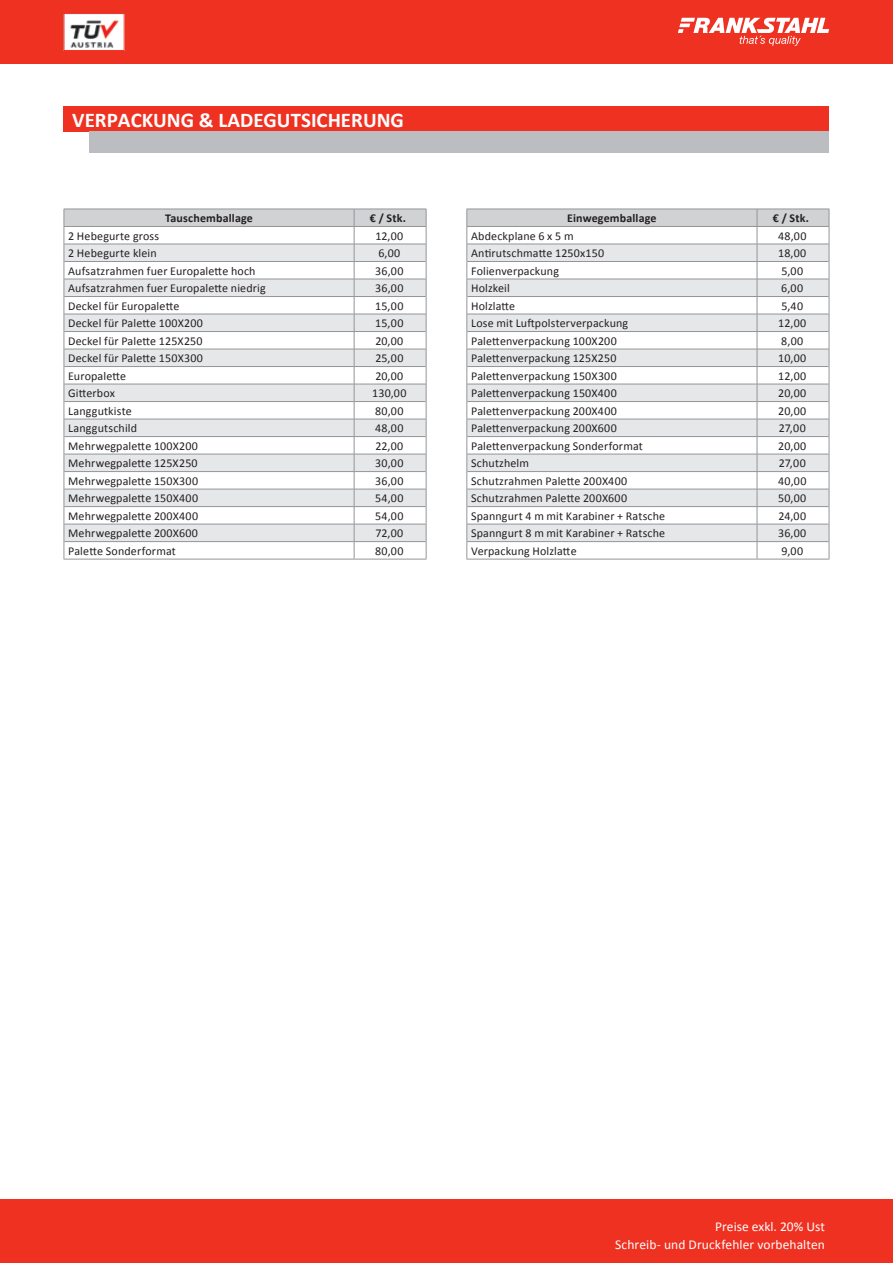
<style>
.page{position:relative;width:893px;height:1263px;background:#fff}
.page>*{position:absolute;margin:0;border:0;box-sizing:border-box;transform-origin:0 0}
.t1{font:700 21px "Calibri";color:#fff}
.t2{font:13.5px "Calibri";letter-spacing:.005em;color:#fff}
.t3{font:12px "Calibri";letter-spacing:.015em;color:#231f20}
.t4{font:700 12px "Calibri";letter-spacing:.01em;color:#231f20}
</style>
<div class="page">
<div style="left:0;top:1199px;width:893px;height:64px;background:#ef3122"></div>
<div style="left:0;top:0;width:893px;height:64px;background:#ef3122"></div>
<svg style="left:678px;top:18px;width:151px;height:28px"></svg>
<img style="left:66px;top:15px;width:56px;height:34px">
<div style="left:64px;top:13px;width:60px;height:38px;border:1px solid #ef3122"></div>
<div style="left:64px;top:106px;width:765px;height:26px;background:#ef3122"></div>
<div style="left:89px;top:132px;width:740px;height:21px;background:#bcbdc0"></div>
<svg style="left:64px;top:209px;width:363px;height:350px"></svg>
<hr style="left:64px;top:559px;width:290px;height:1px;background:#939598">
<hr style="left:354px;top:559px;width:72px;height:1px;background:#939598">
<svg style="left:466px;top:209px;width:364px;height:350px"></svg>
<hr style="left:466px;top:559px;width:291px;height:1px;background:#939598">
<hr style="left:757px;top:559px;width:72px;height:1px;background:#939598">
<h1 class="t1" style="left:72px;top:107px;width:333px">VERPACKUNG &amp; LADEGUTSICHERUNG</h1>
<p class="t4" style="left:165px;top:211px;width:89px">Tauschemballage</p>
<p class="t4" style="left:370px;top:211px;width:38px">€ / Stk.</p>
<p class="t3" style="left:68px;top:228px;width:92px">2 Hebegurte gross</p>
<p class="t3" style="left:375px;top:228px;width:30px">12,00</p>
<p class="t3" style="left:68px;top:246px;width:90px">2 Hebegurte klein</p>
<p class="t3" style="left:378px;top:246px;width:23px">6,00</p>
<p class="t3" style="left:68px;top:263px;width:189px">Aufsatzrahmen fuer Europalette hoch</p>
<p class="t3" style="left:375px;top:263px;width:30px">36,00</p>
<p class="t3" style="left:68px;top:281px;width:199px">Aufsatzrahmen fuer Europalette niedrig</p>
<p class="t3" style="left:375px;top:281px;width:30px">36,00</p>
<p class="t3" style="left:68px;top:298px;width:113px">Deckel für Europalette</p>
<p class="t3" style="left:375px;top:298px;width:30px">15,00</p>
<p class="t3" style="left:68px;top:316px;width:136px">Deckel für Palette 100X200</p>
<p class="t3" style="left:375px;top:316px;width:30px">15,00</p>
<p class="t3" style="left:68px;top:333px;width:136px">Deckel für Palette 125X250</p>
<p class="t3" style="left:375px;top:333px;width:30px">20,00</p>
<p class="t3" style="left:68px;top:351px;width:136px">Deckel für Palette 150X300</p>
<p class="t3" style="left:375px;top:351px;width:30px">25,00</p>
<p class="t3" style="left:68px;top:368px;width:60px">Europalette</p>
<p class="t3" style="left:375px;top:368px;width:30px">20,00</p>
<p class="t3" style="left:68px;top:386px;width:48px">Gitterbox</p>
<p class="t3" style="left:372px;top:386px;width:36px">130,00</p>
<p class="t3" style="left:68px;top:403px;width:65px">Langgutkiste</p>
<p class="t3" style="left:375px;top:403px;width:30px">80,00</p>
<p class="t3" style="left:68px;top:421px;width:70px">Langgutschild</p>
<p class="t3" style="left:375px;top:421px;width:30px">48,00</p>
<p class="t3" style="left:68px;top:438px;width:131px">Mehrwegpalette 100X200</p>
<p class="t3" style="left:375px;top:438px;width:30px">22,00</p>
<p class="t3" style="left:68px;top:456px;width:131px">Mehrwegpalette 125X250</p>
<p class="t3" style="left:375px;top:456px;width:30px">30,00</p>
<p class="t3" style="left:68px;top:473px;width:131px">Mehrwegpalette 150X300</p>
<p class="t3" style="left:375px;top:473px;width:30px">36,00</p>
<p class="t3" style="left:68px;top:491px;width:131px">Mehrwegpalette 150X400</p>
<p class="t3" style="left:375px;top:491px;width:30px">54,00</p>
<p class="t3" style="left:68px;top:508px;width:131px">Mehrwegpalette 200X400</p>
<p class="t3" style="left:375px;top:508px;width:30px">54,00</p>
<p class="t3" style="left:68px;top:526px;width:131px">Mehrwegpalette 200X600</p>
<p class="t3" style="left:375px;top:526px;width:30px">72,00</p>
<p class="t3" style="left:68px;top:543px;width:109px">Palette Sonderformat</p>
<p class="t3" style="left:375px;top:543px;width:30px">80,00</p>
<p class="t4" style="left:567px;top:211px;width:91px">Einwegemballage</p>
<p class="t4" style="left:773px;top:211px;width:38px">€ / Stk.</p>
<p class="t3" style="left:471px;top:228px;width:104px">Abdeckplane 6 x 5 m</p>
<p class="t3" style="left:778px;top:228px;width:30px">48,00</p>
<p class="t3" style="left:471px;top:246px;width:135px">Antirutschmatte 1250x150</p>
<p class="t3" style="left:778px;top:246px;width:30px">18,00</p>
<p class="t3" style="left:471px;top:263px;width:89px">Folienverpackung</p>
<p class="t3" style="left:781px;top:263px;width:23px">5,00</p>
<p class="t3" style="left:471px;top:281px;width:40px">Holzkeil</p>
<p class="t3" style="left:781px;top:281px;width:23px">6,00</p>
<p class="t3" style="left:471px;top:298px;width:46px">Holzlatte</p>
<p class="t3" style="left:781px;top:298px;width:23px">5,40</p>
<p class="t3" style="left:471px;top:316px;width:159px">Lose mit Luftpolsterverpackung</p>
<p class="t3" style="left:778px;top:316px;width:30px">12,00</p>
<p class="t3" style="left:471px;top:333px;width:147px">Palettenverpackung 100X200</p>
<p class="t3" style="left:781px;top:333px;width:24px">8,00</p>
<p class="t3" style="left:471px;top:351px;width:147px">Palettenverpackung 125X250</p>
<p class="t3" style="left:778px;top:351px;width:29px">10,00</p>
<p class="t3" style="left:471px;top:368px;width:147px">Palettenverpackung 150X300</p>
<p class="t3" style="left:778px;top:368px;width:30px">12,00</p>
<p class="t3" style="left:471px;top:386px;width:147px">Palettenverpackung 150X400</p>
<p class="t3" style="left:778px;top:386px;width:30px">20,00</p>
<p class="t3" style="left:471px;top:403px;width:147px">Palettenverpackung 200X400</p>
<p class="t3" style="left:778px;top:403px;width:30px">20,00</p>
<p class="t3" style="left:471px;top:421px;width:147px">Palettenverpackung 200X600</p>
<p class="t3" style="left:779px;top:421px;width:28px">27,00</p>
<p class="t3" style="left:471px;top:438px;width:173px">Palettenverpackung Sonderformat</p>
<p class="t3" style="left:778px;top:438px;width:30px">20,00</p>
<p class="t3" style="left:471px;top:456px;width:59px">Schutzhelm</p>
<p class="t3" style="left:779px;top:456px;width:28px">27,00</p>
<p class="t3" style="left:471px;top:473px;width:158px">Schutzrahmen Palette 200X400</p>
<p class="t3" style="left:778px;top:473px;width:30px">40,00</p>
<p class="t3" style="left:471px;top:491px;width:158px">Schutzrahmen Palette 200X600</p>
<p class="t3" style="left:778px;top:491px;width:30px">50,00</p>
<p class="t3" style="left:471px;top:508px;width:196px">Spanngurt 4 m mit Karabiner + Ratsche</p>
<p class="t3" style="left:778px;top:508px;width:29px">24,00</p>
<p class="t3" style="left:471px;top:526px;width:196px">Spanngurt 8 m mit Karabiner + Ratsche</p>
<p class="t3" style="left:778px;top:526px;width:30px">36,00</p>
<p class="t3" style="left:471px;top:543px;width:107px">Verpackung Holzlatte</p>
<p class="t3" style="left:781px;top:543px;width:23px">9,00</p>
<p class="t2" style="left:715px;top:1218px;width:111px">Preise exkl. 20% Ust</p>
<p class="t2" style="left:615px;top:1235px;width:211px">Schreib- und Druckfehler vorbehalten</p>
</div>
